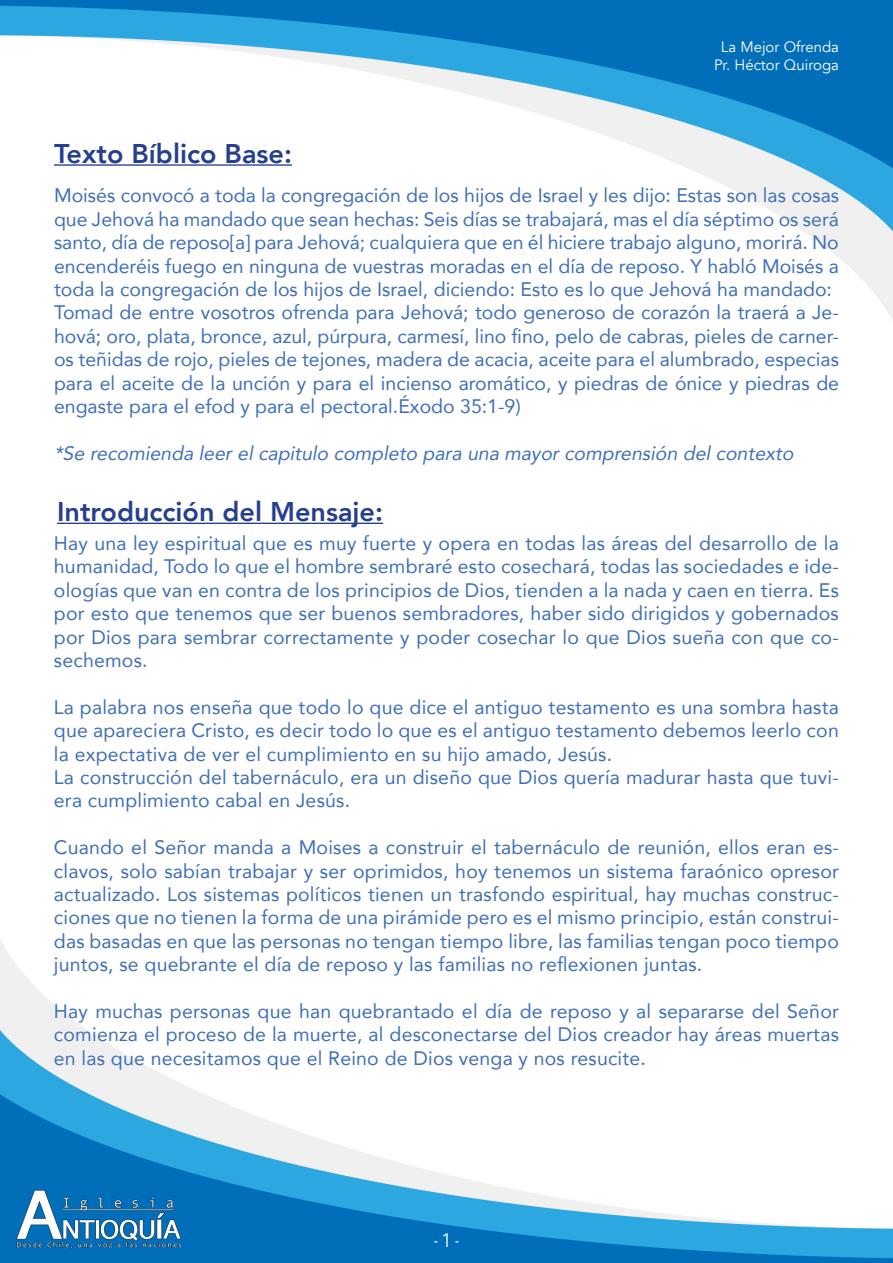
<style>
.page{position:relative;width:893px;height:1263px;background:#fff}
.page>*{position:absolute;margin:0;border:0;box-sizing:border-box;transform-origin:0 0}
.t1{font:800 27px "Avenir";color:#253f8e}
.t2{font:19.5px/23.4px "Avenir";letter-spacing:.01em;color:#3f6fb7;text-align:justify}
.t3{font:italic 19.5px "Avenir";color:#3f6fb7}
.t4{font:19.5px "Avenir Next Condensed";color:#fff}
.t5{font:15px "Avenir";color:#fff}
</style>
<div class="page">
<img style="left:0;top:0;width:893px;height:1263px">
<hr style="left:54px;top:164px;width:238px;height:2px;background:#253f8e">
<hr style="left:57px;top:523px;width:326px;height:1px;background:#253f8e">
<p class="t5" style="left:721px;top:38px;width:120px">La Mejor Ofrenda</p>
<p class="t5" style="left:714px;top:56px;width:126px">Pr. Héctor Quiroga</p>
<p class="t1" style="left:54px;top:133px;width:240px">Texto Bíblico Base:</p>
<p class="t2" style="left:54px;top:183px;width:787px">Moisés convocó a toda la congregación de los hijos de Israel y les dijo: Estas son las cosas que Jehová ha mandado que sean hechas: Seis días se trabajará, mas el día séptimo os será santo, día de reposo[a] para Jehová; cualquiera que en él hiciere trabajo alguno, morirá. No encenderéis fuego en ninguna de vuestras moradas en el día de reposo. Y habló Moisés a toda la congregación de los hijos de Israel, diciendo: Esto es lo que Jehová ha mandado:</p>
<p class="t2" style="left:54px;top:300px;width:787px">Tomad de entre vosotros ofrenda para Jehová; todo generoso de corazón la traerá a Je&shy;hová; oro, plata, bronce, azul, púrpura, carmesí, lino fino, pelo de cabras, pieles de carner&shy;os teñidas de rojo, pieles de tejones, madera de acacia, aceite para el alumbrado, especias para el aceite de la unción y para el incienso aromático, y piedras de ónice y piedras de engaste para el efod y para el pectoral.Éxodo 35:1-9)</p>
<p class="t3" style="left:54px;top:437px;width:746px">*Se recomienda leerelcapitulo completo para una mayorcomprensión delcontexto</p>
<p class="t1" style="left:57px;top:491px;width:328px">Introducción del Mensaje:</p>
<p class="t2" style="left:54px;top:531px;width:787px">Hay una ley espiritual que es muy fuerte y opera en todas las áreas del desarrollo de la humanidad, Todo lo que el hombre sembraré esto cosechará, todas las sociedades e ide&shy;ologías que van en contra de los principios de Dios, tienden a la nada y caen en tierra. Es por esto que tenemos que ser buenos sembradores, haber sido dirigidos y gobernados por Dios para sembrar correctamente y poder cosechar lo que Dios sueña con que co&shy;sechemos.</p>
<p class="t2" style="left:54px;top:695px;width:786px">La palabra nos enseña que todo lo que dice el antiguo testamento es una sombra hasta que apareciera Cristo, es decir todo lo que es el antiguo testamento debemos leerlo con la expectativa de ver el cumplimiento en su hijo amado, Jesús.</p>
<p class="t2" style="left:54px;top:765px;width:786px">La construcción del tabernáculo, era un diseño que Dios quería madurar hasta que tuvi&shy;era cumplimiento cabal en Jesús.</p>
<p class="t2" style="left:54px;top:835px;width:786px">Cuando el Señor manda a Moises a construir el tabernáculo de reunión, ellos eran es&shy;clavos, solo sabían trabajar y ser oprimidos, hoy tenemos un sistema faraónico opresor actualizado. Los sistemas políticos tienen un trasfondo espiritual, hay muchas construc&shy;ciones que no tienen la forma de una pirámide pero es el mismo principio, están construi&shy;das basadas en que las personas no tengan tiempo libre, las familias tengan poco tiempo juntos, se quebrante el día de reposo y las familias no reflexionen juntas.</p>
<p class="t2" style="left:54px;top:999px;width:786px">Hay muchas personas que han quebrantado el día de reposo y al separarse del Señor comienza el proceso de la muerte, al desconectarse del Dios creador hay áreas muertas en las que necesitamos que el Reino de Dios venga y nos resucite.</p>
<p class="t4" style="left:434px;top:1224px;width:27px">- 1 -</p>
</div>
